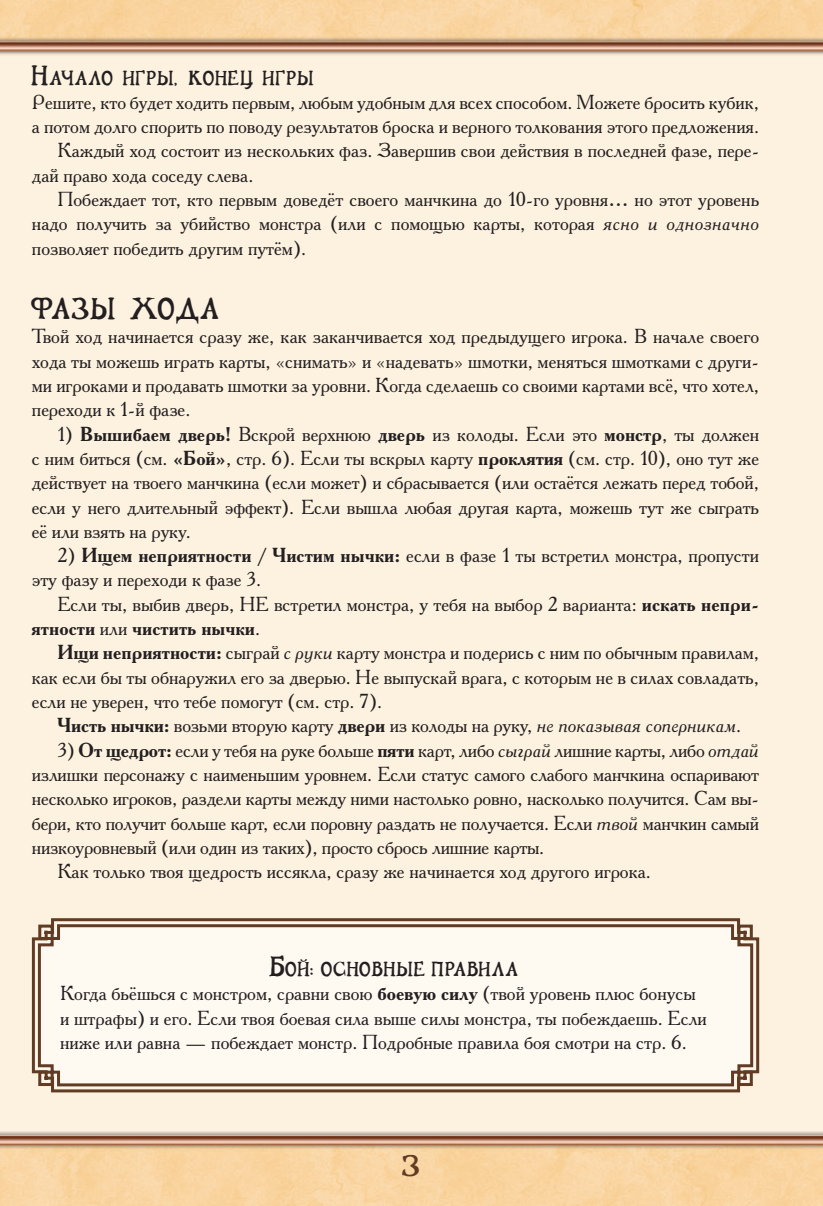
<style>
.page{position:relative;width:823px;height:1206px;background:#fff}
.page>*{position:absolute;margin:0;border:0;box-sizing:border-box;transform-origin:0 0}
.t1{font:100 27px "Flibustier";color:#231f20}
.t2{font:100 27px "Flibustier";color:#613b24}
.t3{font:20.25px/24.3px "Academy C";color:#231f20;text-align:justify}
.t4{font:100 18px "Flibustier";color:#231f20}
.s1{font-size:24.75px}
.s2{font-style:italic}
.s3{font-weight:700}
</style>
<div class="page">
<img style="left:0;top:0;width:823px;height:1205px">
<svg style="left:30px;top:916px;width:730px;height:177px;background:#b19a86"></svg>
<svg style="left:36px;top:922px;width:718px;height:165px"></svg>
<p class="t4" style="left:32px;top:67px;width:284px"><span class="s1">Н</span>ачало игры, конец игры</p>
<p class="t3" style="left:32px;top:89px;width:729px">Решите, кто будет ходить первым, любым удобным для всех способом. Можете бросить кубик,</p>
<p class="t3" style="left:32px;top:114px;width:729px">а потом долго спорить по поводу результатов броска и верного толкования этого предложения.</p>
<p class="t3" style="left:57px;top:138px;width:703px">Каждый ход состоит из нескольких фаз. Завершив свои действия в последней фазе, пере-</p>
<p class="t3" style="left:32px;top:162px;width:223px">дай право хода соседу слева.</p>
<p class="t3" style="left:57px;top:187px;width:703px">Побеждает тот, кто первым доведёт своего манчкина до 10-го уровня… но этот уровень</p>
<p class="t3" style="left:32px;top:211px;width:729px">надо получить за убийство монстра (или с помощью карты, которая <span class="s2">ясно и однозначно</span></p>
<p class="t3" style="left:32px;top:235px;width:276px">позволяет победить другим путём).</p>
<h1 class="t1" style="left:32px;top:293px;width:190px">Фазы хода</h1>
<p class="t3" style="left:32px;top:324px;width:728px">Твой ход начинается сразу же, как заканчивается ход предыдущего игрока. В начале своего хода ты можешь играть карты, «снимать» и «надевать» шмотки, меняться шмотками с други&shy;ми игроками и продавать шмотки за уровни. Когда сделаешь со своими картами всё, что хотел, переходи к 1-й фазе.</p>
<p class="t3" style="left:32px;top:421px;width:729px;text-indent:26px">1) <span class="s3">Вышибаем дверь!</span> Вскрой верхнюю <span class="s3">дверь</span> из колоды. Если это <span class="s3">монстр</span>, ты должен с ним биться (см. <span class="s3">«Бой»</span>, стр. 6). Если ты вскрыл карту <span class="s3">проклятия</span> (см. стр. 10), оно тут же действует на твоего манчкина (если может) и сбрасывается (или остаётся лежать перед тобой, если у него длительный эффект). Если вышла любая другая карта, можешь тут же сыграть её или взять на руку.</p>
<p class="t3" style="left:32px;top:543px;width:729px;text-indent:26px">2) <span class="s3">Ищем неприятности / Чистим нычки:</span> если в фазе 1 ты встретил монстра, пропусти эту фазу и переходи к фазе 3.</p>
<p class="t3" style="left:32px;top:591px;width:729px;text-indent:26px">Если ты, выбив дверь, НЕ встретил монстра, у тебя на выбор 2 варианта: <span class="s3">искать непри&shy;ятности</span> или <span class="s3">чистить нычки</span>.</p>
<p class="t3" style="left:32px;top:640px;width:729px;text-indent:26px"><span class="s3">Ищи неприятности:</span> сыграй <span class="s2">с руки</span> карту монстра и подерись с ним по обычным правилам, как если бы ты обнаружил его за дверью. Не выпускай врага, с которым не в силах совладать, если не уверен, что тебе помогут (см. стр. 7).</p>
<p class="t3" style="left:57px;top:713px;width:685px"><span class="s3">Чисть нычки:</span> возьми вторую карту <span class="s3">двери</span> из колоды на руку, <span class="s2">не показывая соперникам</span>.</p>
<p class="t3" style="left:57px;top:737px;width:703px">3) <span class="s3">От щедрот:</span> если у тебя на руке больше <span class="s3">пяти</span> карт, либо <span class="s2">сыграй</span> лишние карты, либо <span class="s2">отдай</span></p>
<p class="t3" style="left:32px;top:761px;width:729px">излишки персонажу с наименьшим уровнем. Если статус самого слабого манчкина оспаривают</p>
<p class="t3" style="left:32px;top:786px;width:729px">несколько игроков, раздели карты между ними настолько ровно, насколько получится. Сам вы-</p>
<p class="t3" style="left:32px;top:810px;width:729px">бери, кто получит больше карт, если поровну раздать не получается. Если <span class="s2">твой</span> манчкин самый</p>
<p class="t3" style="left:32px;top:834px;width:514px">низкоуровневый (или один из таких), просто сбрось лишние карты.</p>
<p class="t3" style="left:57px;top:858px;width:595px">Как только твоя щедрость иссякла, сразу же начинается ход другого игрока.</p>
<p class="t4" style="left:269px;top:958px;width:251px"><span class="s1">Б</span>ой: основные правила</p>
<p class="t3" style="left:60px;top:981px;width:648px;text-align:left">Когда бьёшься с монстром, сравни свою <span class="s3">боевую силу</span> (твой уровень плюс бонусы и штрафы) и его. Если твоя боевая сила выше силы монстра, ты побеждаешь. Если ниже или равна — побеждает монстр. Подробные правила боя смотри на стр. 6.</p>
<h1 class="t2" style="left:402px;top:1149px;width:20px">3</h1>
</div>
